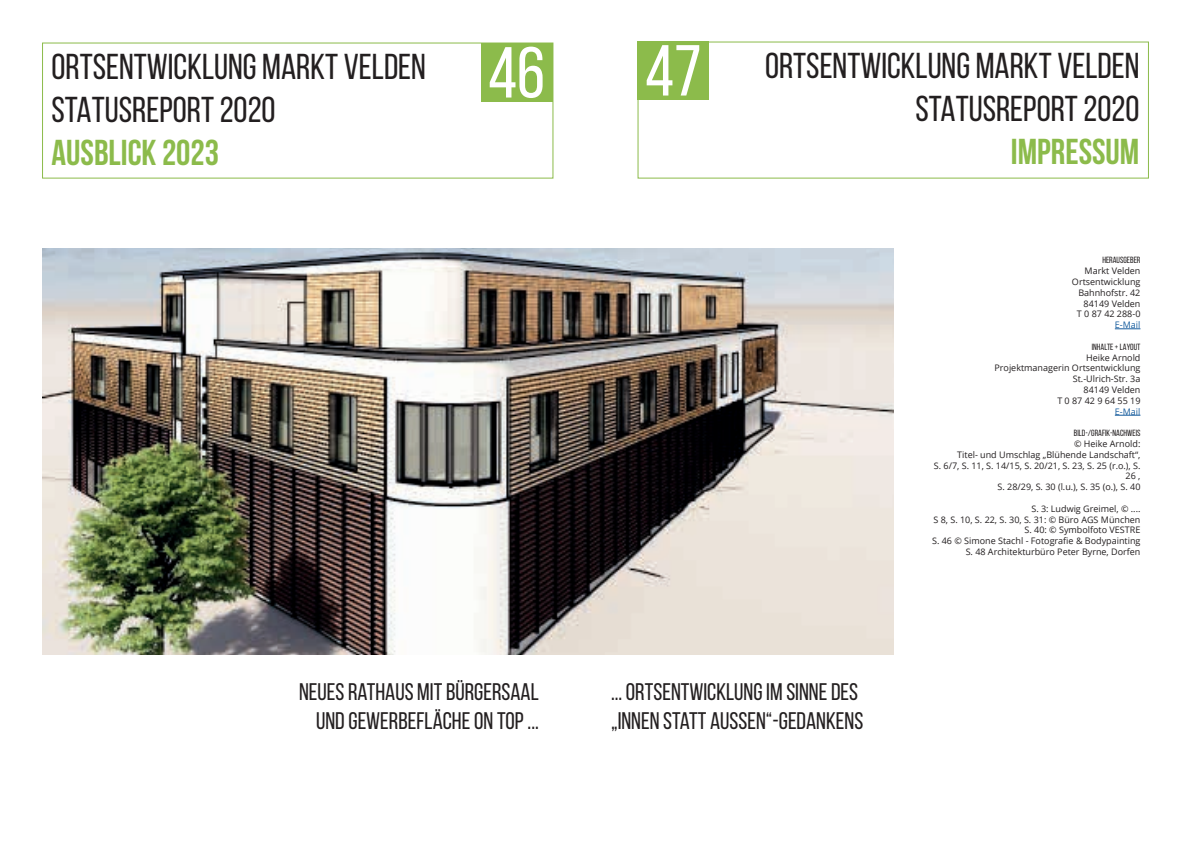
<style>
.page{position:relative;width:1191px;height:842px;background:#fff}
.page>*{position:absolute;margin:0;border:0;box-sizing:border-box;transform-origin:0 0}
.t1{font:72px "Bebas Neue";color:#fff}
.t2{font:36px/43.2px "Bebas Neue";color:#231f20}
.t3{font:700 36px "Bebas Neue";color:#8cbb4b}
.t4{font:24px/28.8px "Bebas Neue";color:#231f20;text-align:right}
.t5{font:9px/10.8px "Open Sans";color:#231f20;text-align:right}
.t6{font:9px "Bebas Neue";color:#231f20}
.t7{font:9px "Open Sans";color:#175d9e}
</style>
<div class="page">
<div style="left:480px;top:44px;width:72px;height:58px;background:#8cbb4b"></div>
<div style="left:637px;top:42px;width:72px;height:58px;background:#8cbb4b"></div>
<img style="left:43px;top:248px;width:850px;height:407px">
<svg style="left:1115px;top:329px;width:25px;height:1px"></svg>
<svg style="left:1114px;top:415px;width:26px;height:1px"></svg>
<h2 class="t2" style="left:52px;top:45px;width:376px">ORTSENTWICKLUNG MARKT VELDEN<br>STATUSREPORT 2020</h2>
<h2 class="t3" style="left:52px;top:133px;width:169px">AUSBLICK 2023</h2>
<h1 class="t1" style="left:645px;top:32px;width:58px">47</h1>
<h1 class="t1" style="left:488px;top:34px;width:58px">46</h1>
<h2 class="t2" style="left:765px;top:44px;width:376px;text-align:right">ORTSENTWICKLUNG MARKT VELDEN<br>STATUSREPORT 2020</h2>
<h2 class="t3" style="left:1011px;top:132px;width:130px">IMPRESSUM</h2>
<p class="t6" style="left:1102px;top:255px;width:40px">HERAUSGEBER</p>
<p class="t5" style="left:1072px;top:265px;width:70px">Markt Velden<br>Ortsentwicklung<br>Bahnhofstr. 42<br>84149 Velden<br>T 0 87 42 288-0</p>
<p class="t7" style="left:1114px;top:319px;width:27px">E-Mail</p>
<p class="t6" style="left:1091px;top:342px;width:50px">INHALTE + LAYOUT</p>
<p class="t5" style="left:994px;top:352px;width:147px">Heike Arnold<br>Projektmanagerin Ortsentwicklung<br>St.-Ulrich-Str. 3a<br>84149 Velden<br>T 0 87 42 9 64 55 19</p>
<p class="t7" style="left:1114px;top:405px;width:27px">E-Mail</p>
<p class="t6" style="left:1074px;top:428px;width:68px">BILD-/GRAFIK-NACHWEIS</p>
<p class="t5" style="left:934px;top:438px;width:208px">© Heike Arnold:<br>Titel- und Umschlag „Blühende Landschaft“,<br>S. 6/7, S. 11, S. 14/15, S. 20/21, S. 23, S. 25 (r.o.), S.<br>26 ,<br>S. 28/29, S. 30 (l.u.), S. 35 (o.), S. 40</p>
<p class="t5" style="left:932px;top:503px;width:210px">S. 3: Ludwig Greimel, © ....<br>S 8, S. 10, S. 22, S. 30, S. 31: © Büro AGS München S. 40: © Symbolfoto VESTRE<br>S. 46 © Simone Stachl - Fotografie &amp; Bodypainting S. 48 Architekturbüro Peter Byrne, Dorfen</p>
<h3 class="t4" style="left:299px;top:677px;width:241px">NEUES RATHAUS MIT BÜRGERSAAL<br>UND GEWERBEFLÄCHE ON TOP ...</h3>
<h3 class="t4" style="left:611px;top:677px;width:254px;text-align:left">... ORTSENTWICKLUNG IM SINNE DES „INNEN STATT AUSSEN“-GEDANKENS</h3>
</div>
